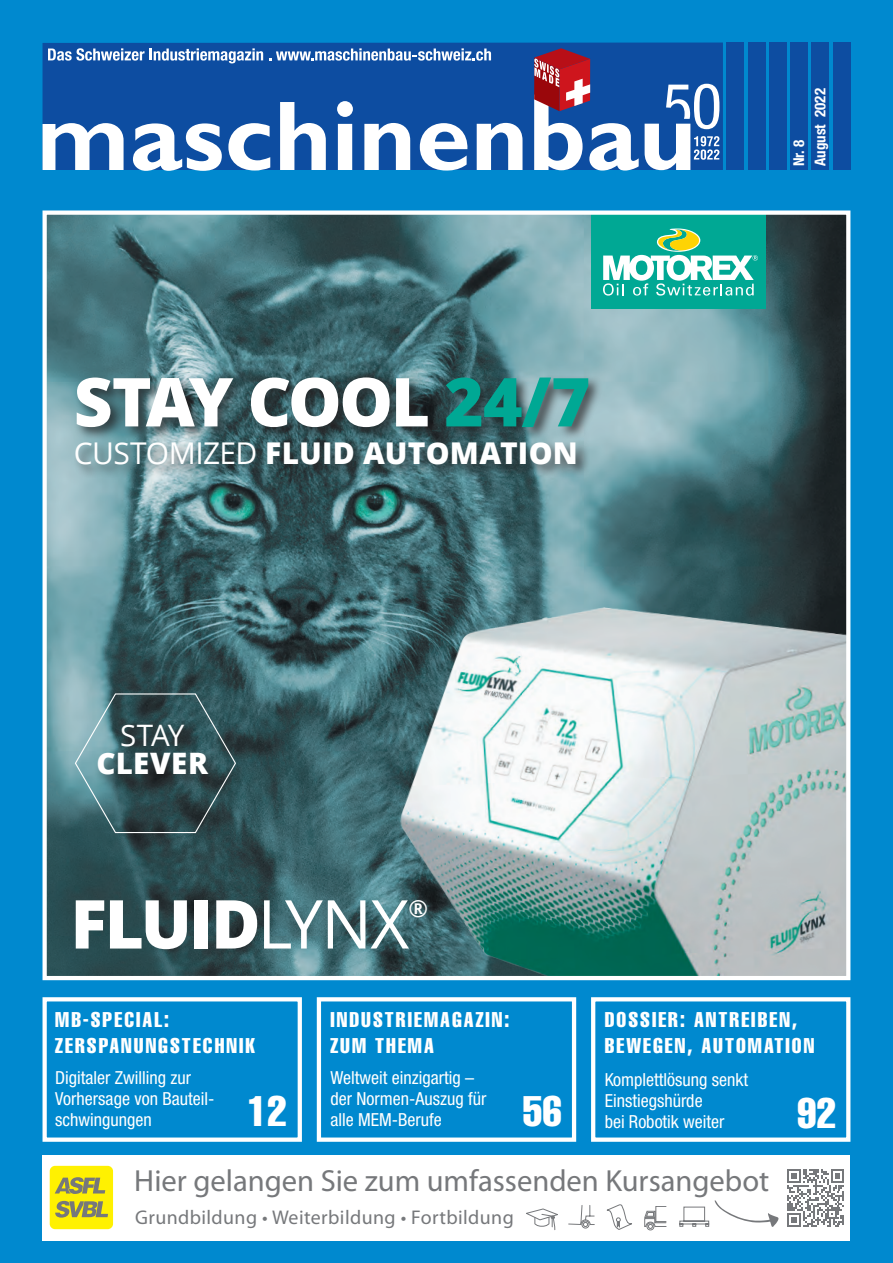
<style>
.page{position:relative;width:893px;height:1263px;background:#0089cf}
.page>*{position:absolute;margin:0;border:0;box-sizing:border-box;transform-origin:0 0}
.t1{font:800 67.5px "Open Sans";letter-spacing:-.035em;color:#fff}
.t2{font:extra-condensed 42px "Helvetica";color:#fff}
.t3{font:30.6px "Myriad Pro";color:#76787b}
.t4{font:800 30px "Open Sans";letter-spacing:.01em;color:#fff}
.t5{font:800 29.55px/28.5px "Open Sans";letter-spacing:.02em;color:#fff;text-align:center}
.t6{font:600 23.55px "Open Sans";color:#fff}
.t7{font:extra-condensed 21px/25.5px "Helvetica";letter-spacing:.1em;color:#fff}
.t8{font:19.95px "Myriad Pro";letter-spacing:.02em;color:#76787b}
.t9{font:condensed 18px/21px "Helvetica Neue";color:#fff}
.t10{font:700 condensed 15px "Helvetica Neue";color:#fff}
.s1{color:#00a894}
.s2{font-weight:400}
</style>
<div class="page">
<div style="left:43px;top:43px;width:680px;height:127px;background:#0d4da1"></div>
<div style="left:726px;top:43px;width:18px;height:127px;background:#0d4da1"></div>
<div style="left:748px;top:43px;width:17px;height:127px;background:#0d4da1"></div>
<div style="left:769px;top:43px;width:18px;height:127px;background:#0d4da1"></div>
<div style="left:790px;top:43px;width:18px;height:127px;background:#0d4da1"></div>
<div style="left:811px;top:43px;width:18px;height:127px;background:#0d4da1"></div>
<div style="left:833px;top:43px;width:17px;height:127px;background:#0d4da1"></div>
<svg style="left:43px;top:123px;width:81px;height:47px"></svg>
<svg style="left:133px;top:123px;width:89px;height:48px"></svg>
<svg style="left:228px;top:123px;width:42px;height:48px"></svg>
<svg style="left:280px;top:102px;width:46px;height:68px"></svg>
<svg style="left:337px;top:101px;width:16px;height:69px"></svg>
<svg style="left:364px;top:123px;width:46px;height:47px"></svg>
<svg style="left:420px;top:123px;width:48px;height:48px"></svg>
<svg style="left:477px;top:123px;width:45px;height:47px"></svg>
<svg style="left:48px;top:48px;width:215px;height:15px"></svg>
<svg style="left:269px;top:48px;width:222px;height:13px"></svg>
<svg style="left:534px;top:48px;width:105px;height:123px"></svg>
<svg style="left:645px;top:84px;width:74px;height:86px"></svg>
<div style="left:43px;top:997px;width:259px;height:145px;background:#0089cf;border:4px solid #fff"></div>
<div style="left:317px;top:997px;width:259px;height:145px;background:#0089cf;border:4px solid #fff"></div>
<div style="left:591px;top:997px;width:259px;height:145px;background:#0089cf;border:4px solid #fff"></div>
<img style="left:48px;top:215px;width:797px;height:760px">
<div style="left:591px;top:213px;width:175px;height:96px;background:#00a894"></div>
<svg style="left:603px;top:228px;width:155px;height:68px"></svg>
<img style="left:388px;top:599px;width:457px;height:376px">
<div style="left:73px;top:375px;width:530px;height:104px;background:#231f20;opacity:.69"></div>
<svg style="left:74px;top:692px;width:163px;height:142px;background:#44656a"></svg>
<div style="left:95px;top:722px;width:129px;height:69px;background:#231f20;opacity:.69"></div>
<div style="left:43px;top:210px;width:807px;height:770px;border:4px solid #fff"></div>
<div style="left:43px;top:1154px;width:807px;height:86px;background:#fff"></div>
<div style="left:50px;top:1166px;width:63px;height:63px;background:#fff101;border-radius:5px"></div>
<svg style="left:55px;top:1201px;width:53px;height:16px"></svg>
<svg style="left:55px;top:1177px;width:50px;height:17px"></svg>
<svg style="left:787px;top:1169px;width:57px;height:57px"></svg>
<svg style="left:715px;top:1200px;width:64px;height:27px"></svg>
<svg style="left:526px;top:1208px;width:32px;height:22px"></svg>
<div style="left:582px;top:1220px;width:7px;height:8px;border:1px solid #76787b;border-radius:50%"></div>
<svg style="left:568px;top:1205px;width:27px;height:22px"></svg>
<svg style="left:607px;top:1204px;width:25px;height:26px"></svg>
<div style="left:647px;top:1223px;width:7px;height:7px;border:1px solid #76787b;border-radius:50%"></div>
<svg style="left:644px;top:1206px;width:22px;height:23px"></svg>
<svg style="left:679px;top:1206px;width:30px;height:21px"></svg>
<p class="t1" style="left:74px;top:351px;width:518px">STAY COOL <span class="s1">24/7</span></p>
<p class="t4" style="left:74px;top:430px;width:506px"><span class="s2">CUSTOMIZED</span> FLUID AUTOMATION</p>
<p class="t10" style="left:790px;top:166px;width:28px;rotate:-90deg">Nr. 8</p>
<p class="t10" style="left:811px;top:166px;width:79px;rotate:-90deg">August 2022</p>
<p class="t5" style="left:96px;top:719px;width:113px"><span class="s2">STAY<br></span>CLEVER</p>
<p class="t1" style="left:71px;top:873px;width:340px">FLUID<span class="s2">LYNX</span></p>
<p class="t6" style="left:409px;top:892px;width:21px">®</p>
<p class="t7" style="left:55px;top:1007px;width:202px">MB-SPECIAL:<br>ZERSPANUNGSTECHNIK</p>
<p class="t9" style="left:55px;top:1067px;width:137px">Digitaler Zwilling zur</p>
<p class="t9" style="left:55px;top:1088px;width:161px">Vorhersage von Bauteil&shy;schwingungen</p>
<p class="t2" style="left:248px;top:1085px;width:41px">12</p>
<p class="t7" style="left:330px;top:1007px;width:181px">INDUSTRIEMAGAZIN:<br>ZUM THEMA</p>
<p class="t9" style="left:330px;top:1067px;width:145px">Weltweit einzigartig –</p>
<p class="t9" style="left:330px;top:1088px;width:157px">der Normen-Auszug für</p>
<p class="t9" style="left:330px;top:1109px;width:113px">alle MEM-Berufe</p>
<p class="t2" style="left:523px;top:1085px;width:41px">56</p>
<p class="t7" style="left:605px;top:1007px;width:211px">DOSSIER: ANTREIBEN,<br>BEWEGEN, AUTOMATION</p>
<p class="t9" style="left:605px;top:1069px;width:145px">Komplettlösung senkt</p>
<p class="t9" style="left:605px;top:1090px;width:99px">Einstiegshürde</p>
<p class="t9" style="left:605px;top:1111px;width:121px">bei Robotik weiter</p>
<p class="t2" style="left:797px;top:1086px;width:41px">92</p>
<p class="t3" style="left:134px;top:1161px;width:637px">Hier gelangen Sie zum umfassenden Kursangebot</p>
<p class="t8" style="left:135px;top:1205px;width:380px">Grundbildung • Weiterbildung • Fortbildung</p>
</div>
